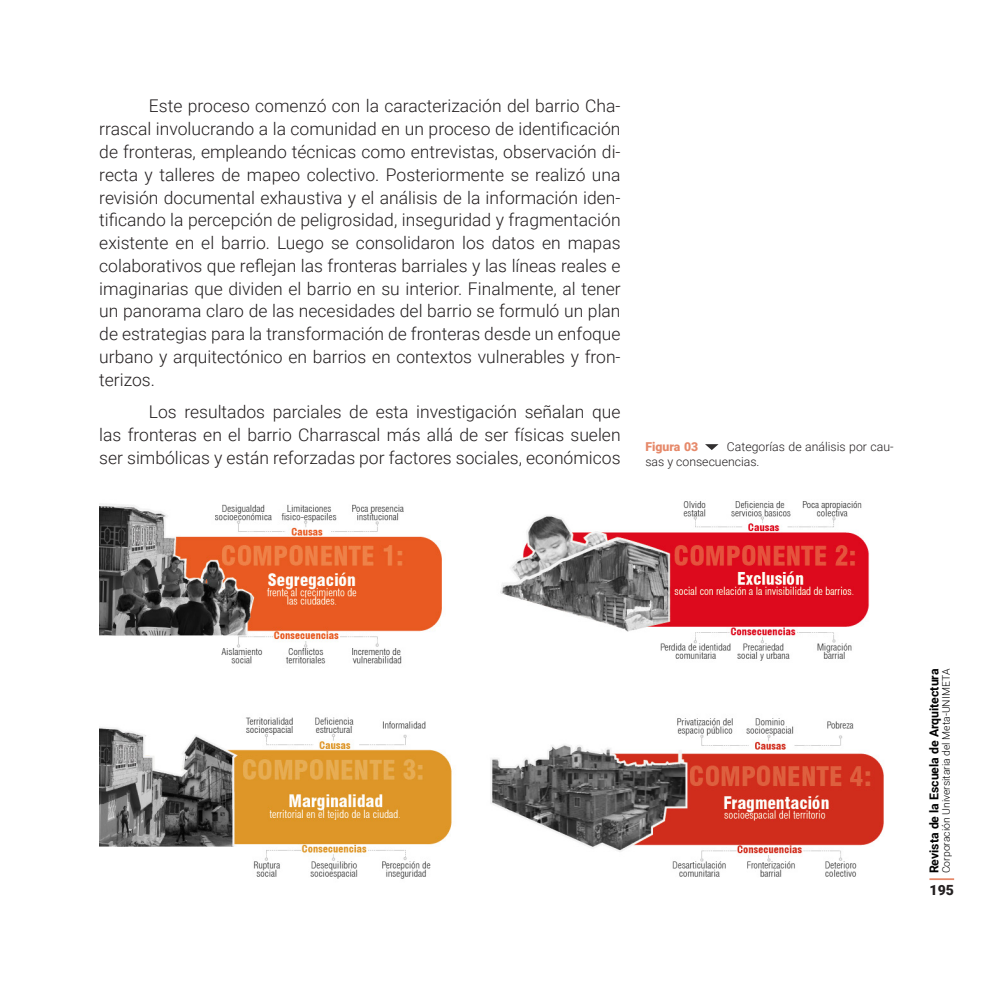
<style>
.page{position:relative;width:993px;height:993px;background:#fff}
.page>*{position:absolute;margin:0;border:0;box-sizing:border-box;transform-origin:0 0}
.t1{font:300 17.5px/22.8px "Roboto";color:#231f20;text-align:justify}
.t2{font:900 14px "Roboto";color:#231f20}
.t3{font:300 12.25px/14.7px "Roboto";color:#231f20}
.t4{font:700 12.25px "Roboto";color:#000}
.t5{font:900 12.25px "Roboto";color:#e6896a}
.t6{font:300 10.33px "Roboto";color:#000}
</style>
<div class="page">
<svg style="left:929px;top:878px;width:24px;height:1px"></svg>
<img style="left:99px;top:501px;width:785px;height:378px">
<svg style="left:705px;top:444px;width:13px;height:6px"></svg>
<p class="t1" style="left:99px;top:94px;width:522px;text-indent:50px">Este proceso comenzó con la caracterización del barrio Cha&shy;rrascal involucrando a la comunidad en un proceso de identificación de fronteras, empleando técnicas como entrevistas, observación di&shy;recta y talleres de mapeo colectivo. Posteriormente se realizó una revisión documental exhaustiva y el análisis de la información iden&shy;tificando la percepción de peligrosidad, inseguridad y fragmentación existente en el barrio. Luego se consolidaron los datos en mapas colaborativos que reflejan las fronteras barriales y las líneas reales e imaginarias que dividen el barrio en su interior. Finalmente, al tener un panorama claro de las necesidades del barrio se formuló un plan de estrategias para la transformación de fronteras desde un enfoque urbano y arquitectónico en barrios en contextos vulnerables y fron&shy;terizos.</p>
<p class="t1" style="left:99px;top:400px;width:522px;text-indent:50px">Los resultados parciales de esta investigación señalan que las fronteras en el barrio Charrascal más allá de ser físicas suelen ser simbólicas y están reforzadas por factores sociales, económicos</p>
<p class="t3" style="left:645px;top:439px;width:250px;text-indent:81px">Categorías de análisis por cau&shy;sas y consecuencias.</p>
<p class="t5" style="left:645px;top:438px;width:54px">Figura 03</p>
<p class="t6" style="left:938px;top:873px;width:206px;rotate:-90deg">Corporación Universitaria del Meta-UNIMETA</p>
<p class="t4" style="left:925px;top:873px;width:206px;rotate:-90deg">Revista de la Escuela de Arquitectura</p>
<p class="t2" style="left:929px;top:879px;width:26px">195</p>
</div>
